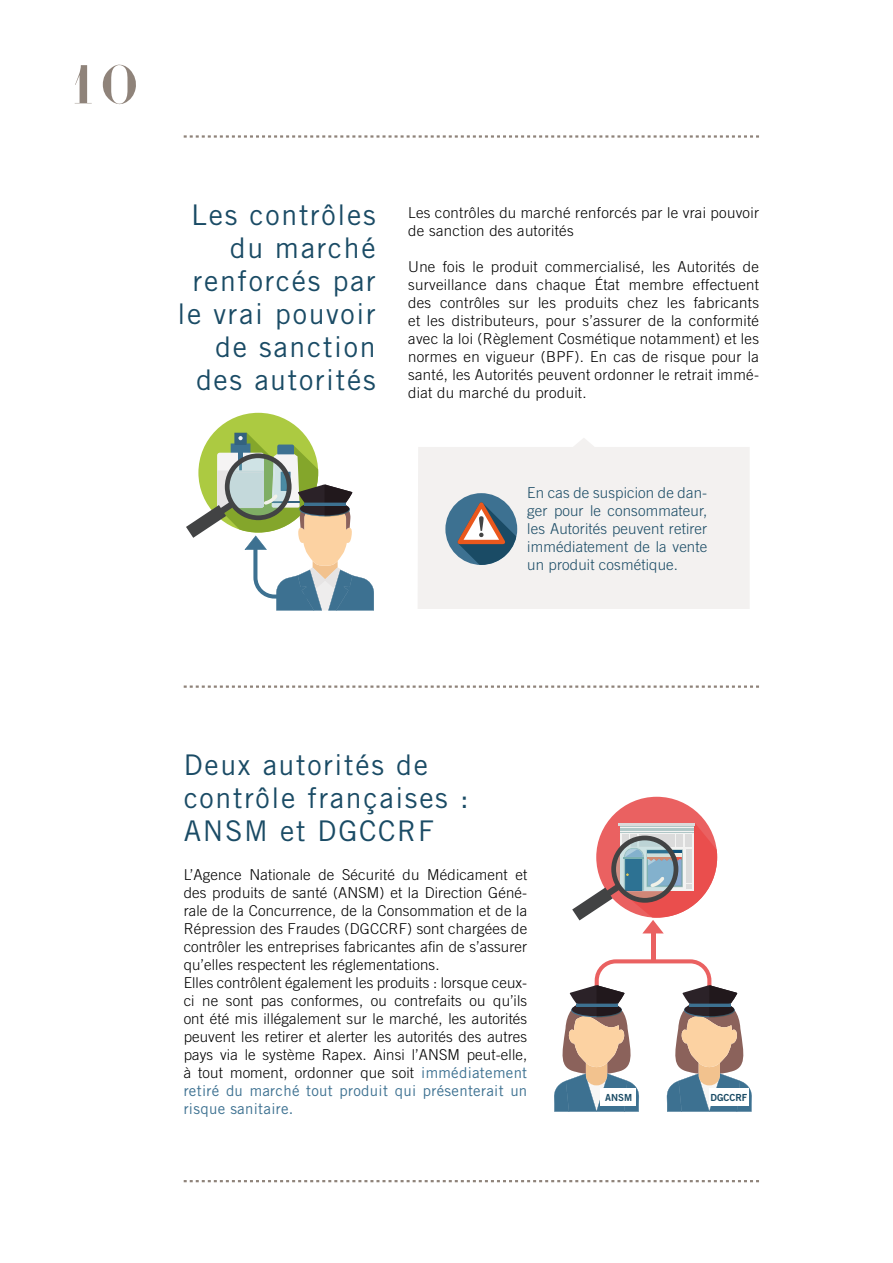
<style>
.page{position:relative;width:893px;height:1263px;background:#fff}
.page>*{position:absolute;margin:0;border:0;box-sizing:border-box;transform-origin:0 0}
.t1{font:52.5px "Adonis";color:#8f837a}
.t2{font:28.5px/33px "Trade Gothic";letter-spacing:.06em;color:#1a4b65;text-align:right}
.t3{font:300 15px/18px "Trade Gothic";letter-spacing:.01em;color:#000}
.t4{font:300 15px/18px "Trade Gothic";letter-spacing:.01em;color:#1a4b65;text-align:justify}
.t5{font:9.75px "Trade Gothic Bold Two";color:#1a4b65}
.s1{font-weight:400;color:#3d7191}
</style>
<div class="page">
<div style="left:596px;top:797px;width:121px;height:121px;background:#ea6161;border-radius:50%"></div>
<hr style="left:651px;top:933px;width:4px;height:28px;background:#ea6161">
<svg style="left:554px;top:959px;width:198px;height:153px"></svg>
<svg style="left:572px;top:823px;width:145px;height:110px"></svg>
<div style="left:601px;top:1089px;width:35px;height:17px;background:#fff"></div>
<div style="left:709px;top:1089px;width:40px;height:17px;background:#fff"></div>
<div style="left:418px;top:438px;width:332px;height:171px;background:#f3f1f0"></div>
<div style="left:445px;top:493px;width:72px;height:72px;background:#3d7191;border-radius:50%"></div>
<svg style="left:457px;top:502px;width:59px;height:63px"></svg>
<svg style="left:184px;top:685px;width:575px;height:3px"></svg>
<svg style="left:184px;top:135px;width:575px;height:3px"></svg>
<svg style="left:184px;top:1180px;width:575px;height:2px"></svg>
<div style="left:198px;top:413px;width:120px;height:120px;background:#acca41;border-radius:50%"></div>
<svg style="left:186px;top:433px;width:188px;height:177px"></svg>
<h1 class="t1" style="left:64px;top:54px;width:73px">10</h1>
<h2 class="t2" style="left:178px;top:198px;width:200px">Les contrôles du marché renforcés par le vrai pouvoir de sanction des autorités</h2>
<p class="t3" style="left:408px;top:204px;width:352px">Les contrôles du marché renforcés par le vrai pouvoir de sanction des autorités</p>
<p class="t3" style="left:408px;top:258px;width:352px;text-align:justify">Une fois le produit commercialisé, les Autorités de surveillance dans chaque État membre effectuent des contrôles sur les produits chez les fabricants et les distributeurs, pour s’assurer de la conformité avec la loi (Règlement Cosmétique notamment) et les normes en vigueur (BPF). En cas de risque pour la santé, les Autorités peuvent ordonner le retrait immé&shy;diat du marché du produit.</p>
<p class="t4" style="left:527px;top:483px;width:182px">En cas de suspicion de dan&shy;ger pour le consommateur, les Autorités peuvent retirer immédiatement de la vente un produit cosmétique.</p>
<h2 class="t2" style="left:184px;top:748px;width:287px;text-align:left">Deux autorités de contrôle françaises :<br>ANSM et DGCCRF</h2>
<p class="t3" style="left:184px;top:866px;width:345px">L’Agence Nationale de Sécurité du Médicament et des produits de santé (ANSM) et la Direction Géné&shy;rale de la Concurrence, de la Consommation et de la Répression des Fraudes (DGCCRF) sont chargées de contrôler les entreprises fabricantes afin de s’assurer qu’elles respectent les réglementations.<br>Elles contrôlent également les produits : lorsque ceux&shy;ci ne sont pas conformes, ou contrefaits ou qu’ils ont été mis illégalement sur le marché, les autorités peuvent les retirer et alerter les autorités des autres pays via le système Rapex. Ainsi l’ANSM peut-elle, à tout moment, ordonner que soit <span class="s1">immédiatement retiré du marché tout produit qui présenterait un risque sanitaire.</span></p>
<p class="t5" style="left:605px;top:1092px;width:29px">ANSM</p>
<p class="t5" style="left:711px;top:1092px;width:38px">DGCCRF</p>
</div>
